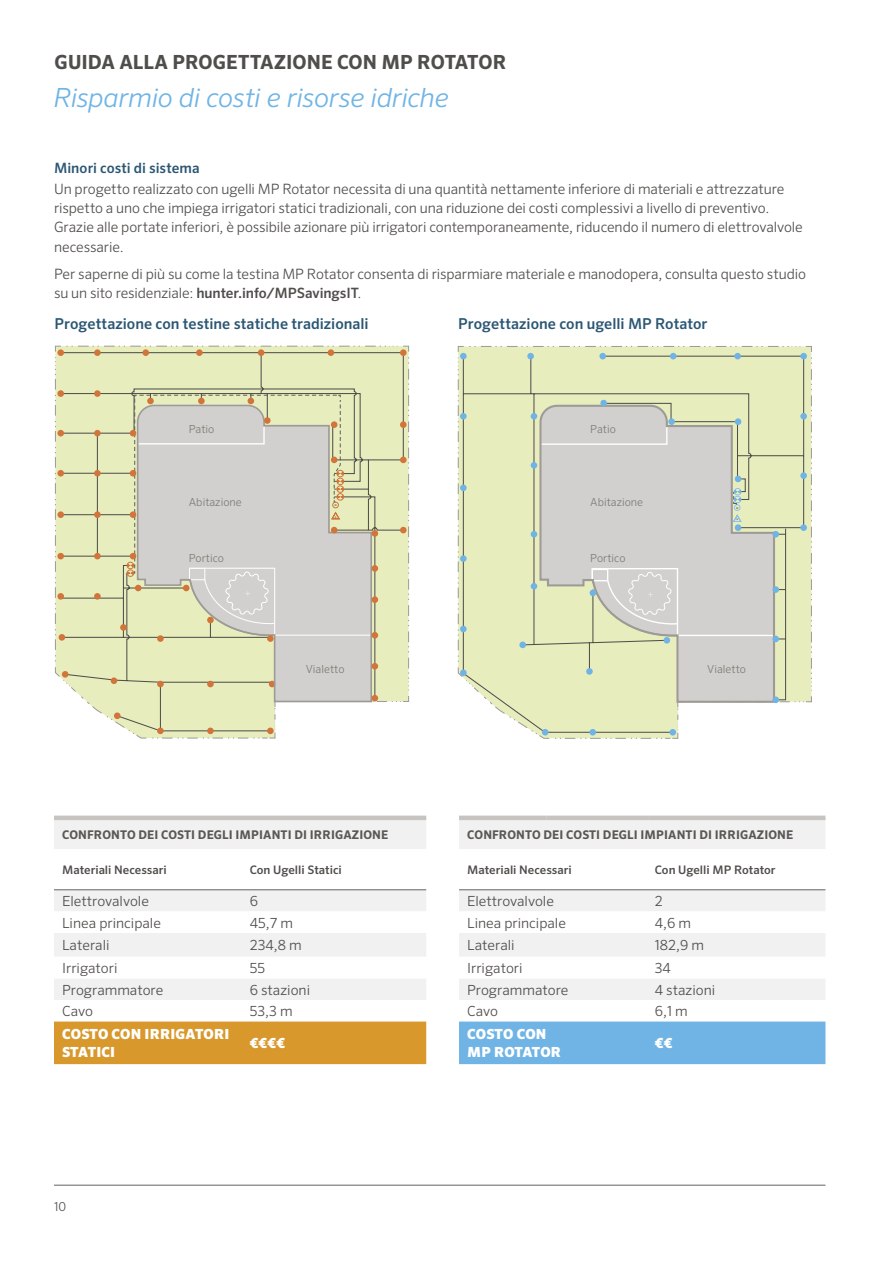
<style>
.page{position:relative;width:893px;height:1263px;background:#fff}
.page>*{position:absolute;margin:0;border:0;box-sizing:border-box;transform-origin:0 0}
.t1{font:italic 300 26.4px "Sero Pro";letter-spacing:-.01em;color:#6fb4e5}
.t2{font:700 19.5px "Sero Pro";color:#504e4b}
.t3{font:500 15.15px "Sero Pro";letter-spacing:.005em;color:#2b5774}
.t4{font:300 14.25px/19px "Sero Pro";letter-spacing:-.005em;color:#504e4b}
.t5{font:500 14.25px "Sero Pro";color:#2b5774}
.t6{font:300 13.95px "Sero Pro";color:#504e4b}
.t7{font:900 13.95px/18px "Sero Pro";letter-spacing:.01em;color:#fff}
.t8{font:300 12.3px "Sero Pro";color:#504e4b}
.t9{font:700 12px "Sero Pro";letter-spacing:.01em;color:#5b5854}
.t10{font:500 11.7px "Sero Pro";color:#504e4b}
.t11{font:300 11.1px "Sero Pro";color:#7f7b77}
.t12{font:500 2.55px "Sero Pro";color:#504e4b}
.s1{font-weight:500}
</style>
<div class="page">
<hr style="left:54px;top:1185px;width:771px;height:1px;background:#66625f">
<svg style="left:458px;top:346px;width:354px;height:393px;background:#dddfc5"></svg>
<div style="left:600px;top:400px;width:7px;height:6px;background:#6fb4e5;border-radius:50%"></div>
<svg style="left:55px;top:345px;width:354px;height:394px;background:#ddddc2"></svg>
<div style="left:459px;top:820px;width:366px;height:29px;background:#f1f1f1"></div>
<svg style="left:459px;top:890px;width:366px;height:110px;fill:#f1f1f1"></svg>
<div style="left:459px;top:1021px;width:366px;height:43px;background:#6fb4e5"></div>
<hr style="left:459px;top:816px;width:87px;height:4px;background:#c6c3c1">
<hr style="left:546px;top:816px;width:102px;height:4px;background:#c6c3c1">
<hr style="left:648px;top:816px;width:177px;height:4px;background:#c6c3c1">
<hr style="left:459px;top:889px;width:87px;height:1px;background:#66625f">
<hr style="left:546px;top:889px;width:102px;height:1px;background:#66625f">
<hr style="left:648px;top:889px;width:177px;height:1px;background:#66625f">
<div style="left:54px;top:820px;width:372px;height:29px;background:#f1f1f1"></div>
<svg style="left:54px;top:890px;width:372px;height:110px;fill:#f1f1f1"></svg>
<div style="left:54px;top:1021px;width:372px;height:43px;background:#d8982c"></div>
<hr style="left:54px;top:816px;width:126px;height:4px;background:#c6c3c1">
<hr style="left:180px;top:816px;width:63px;height:4px;background:#c6c3c1">
<hr style="left:243px;top:816px;width:183px;height:4px;background:#c6c3c1">
<hr style="left:54px;top:889px;width:126px;height:1px;background:#66625f">
<hr style="left:180px;top:889px;width:63px;height:1px;background:#66625f">
<hr style="left:243px;top:889px;width:183px;height:1px;background:#66625f">
<h2 class="t2" style="left:54px;top:50px;width:453px">GUIDA ALLA PROGETTAZIONE CON MP ROTATOR</h2>
<h1 class="t1" style="left:53px;top:82px;width:397px">Risparmio di costi e risorse idriche</h1>
<p class="t5" style="left:54px;top:159px;width:147px">Minori costi di sistema</p>
<p class="t4" style="left:54px;top:179px;width:750px">Un progetto realizzato con ugelli MP Rotator necessita di una quantità nettamente inferiore di materiali e attrezzature rispetto a uno che impiega irrigatori statici tradizionali, con una riduzione dei costi complessivi a livello di preventivo.<br>Grazie alle portate inferiori, è possibile azionare più irrigatori contemporaneamente, riducendo il numero di elettrovalvole necessarie.</p>
<p class="t4" style="left:54px;top:265px;width:753px">Per saperne di più su come la testina MP Rotator consenta di risparmiare materiale e manodopera, consulta questo studio su un sito residenziale: <span class="s1">hunter.info/MPSavingsIT</span>.</p>
<p class="t3" style="left:55px;top:314px;width:316px">Progettazione con testine statiche tradizionali</p>
<p class="t3" style="left:458px;top:314px;width:251px">Progettazione con ugelli MP Rotator</p>
<p class="t11" style="left:189px;top:423px;width:27px">Patio</p>
<p class="t11" style="left:590px;top:423px;width:27px">Patio</p>
<p class="t11" style="left:189px;top:495px;width:54px">Abitazione</p>
<p class="t12" style="left:334px;top:504px;width:4px">W</p>
<p class="t12" style="left:335px;top:515px;width:3px">A</p>
<p class="t11" style="left:590px;top:495px;width:54px">Abitazione</p>
<p class="t12" style="left:736px;top:506px;width:4px">W</p>
<p class="t12" style="left:736px;top:518px;width:3px">A</p>
<p class="t11" style="left:189px;top:551px;width:37px">Portico</p>
<p class="t11" style="left:590px;top:551px;width:37px">Portico</p>
<p class="t11" style="left:306px;top:662px;width:40px">Vialetto</p>
<p class="t11" style="left:707px;top:662px;width:40px">Vialetto</p>
<p class="t9" style="left:62px;top:828px;width:328px">CONFRONTO DEI COSTI DEGLI IMPIANTI DI IRRIGAZIONE</p>
<p class="t10" style="left:62px;top:863px;width:106px">Materiali Necessari</p>
<p class="t10" style="left:250px;top:863px;width:93px">Con Ugelli Statici</p>
<p class="t6" style="left:62px;top:893px;width:88px">Elettrovalvole</p>
<p class="t6" style="left:250px;top:893px;width:10px">6</p>
<p class="t6" style="left:62px;top:914px;width:100px">Linea principale</p>
<p class="t6" style="left:250px;top:914px;width:45px">45,7 m</p>
<p class="t6" style="left:62px;top:937px;width:49px">Laterali</p>
<p class="t6" style="left:250px;top:937px;width:54px">234,8 m</p>
<p class="t6" style="left:62px;top:960px;width:57px">Irrigatori</p>
<p class="t6" style="left:250px;top:960px;width:17px">55</p>
<p class="t6" style="left:62px;top:981px;width:103px">Programmatore</p>
<p class="t6" style="left:250px;top:981px;width:62px">6 stazioni</p>
<p class="t6" style="left:62px;top:1003px;width:33px">Cavo</p>
<p class="t6" style="left:250px;top:1003px;width:44px">53,3 m</p>
<p class="t7" style="left:62px;top:1026px;width:169px">COSTO CON IRRIGATORI<br>STATICI</p>
<p class="t7" style="left:250px;top:1035px;width:37px">€€€€</p>
<p class="t9" style="left:467px;top:828px;width:328px">CONFRONTO DEI COSTI DEGLI IMPIANTI DI IRRIGAZIONE</p>
<p class="t10" style="left:467px;top:863px;width:106px">Materiali Necessari</p>
<p class="t10" style="left:655px;top:863px;width:122px">Con Ugelli MP Rotator</p>
<p class="t6" style="left:467px;top:893px;width:88px">Elettrovalvole</p>
<p class="t6" style="left:655px;top:893px;width:10px">2</p>
<p class="t6" style="left:467px;top:914px;width:100px">Linea principale</p>
<p class="t6" style="left:655px;top:914px;width:38px">4,6 m</p>
<p class="t6" style="left:467px;top:937px;width:49px">Laterali</p>
<p class="t6" style="left:655px;top:937px;width:51px">182,9 m</p>
<p class="t6" style="left:467px;top:960px;width:57px">Irrigatori</p>
<p class="t6" style="left:655px;top:960px;width:18px">34</p>
<p class="t6" style="left:467px;top:981px;width:103px">Programmatore</p>
<p class="t6" style="left:655px;top:981px;width:62px">4 stazioni</p>
<p class="t6" style="left:467px;top:1003px;width:33px">Cavo</p>
<p class="t6" style="left:655px;top:1003px;width:35px">6,1 m</p>
<p class="t7" style="left:467px;top:1026px;width:95px">COSTO CON<br>MP ROTATOR</p>
<p class="t7" style="left:655px;top:1035px;width:19px">€€</p>
<p class="t8" style="left:54px;top:1199px;width:14px">10</p>
</div>
